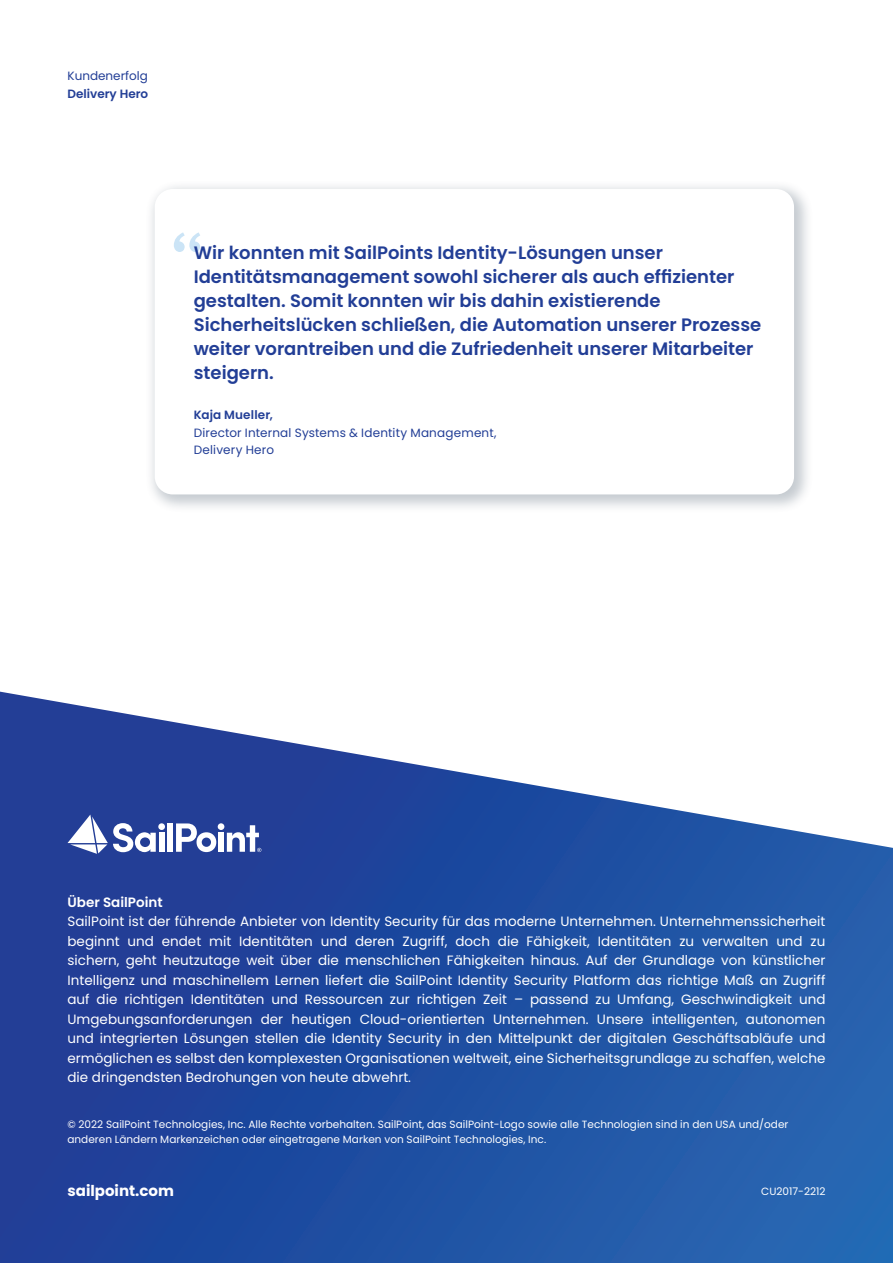
<style>
.page{position:relative;width:893px;height:1263px;background:#fff}
.page>*{position:absolute;margin:0;border:0;box-sizing:border-box;transform-origin:0 0}
.t1{font:87px "Andale Mono";color:#cbe4f6}
.t2{font:600 18px/24px "Poppins";color:#223e96}
.t3{font:700 15px "Poppins";color:#fff}
.t4{font:13.5px/19.5px "Poppins";color:#fff;text-align:justify}
.t5{font:600 13.5px "Poppins";color:#fff}
.t6{font:12px/17.1px "Poppins";letter-spacing:.015em;color:#223e96}
.t7{font:600 12px "Poppins";color:#223e96}
.t8{font:10.5px/15px "Poppins";color:#fff}
</style>
<div class="page">
<svg style="left:0;top:691px;width:893px;height:572px;background:#3f65ad"></svg>
<div style="left:168px;top:823px;width:5px;height:29px;background:#fff"></div>
<svg style="left:68px;top:814px;width:97px;height:40px"></svg>
<svg style="left:176px;top:823px;width:85px;height:29px"></svg>
<div style="left:145px;top:179px;width:668px;height:334px;background:#405365;opacity:.3"></div>
<div style="left:155px;top:189px;width:639px;height:305px;background:#fff;border-radius:18px"></div>
<p class="t6" style="left:68px;top:67px;width:82px">Kundenerfolg</p>
<p class="t7" style="left:68px;top:87px;width:82px">Delivery Hero</p>
<h1 class="t1" style="left:161px;top:207px;width:54px">“</h1>
<p class="t2" style="left:194px;top:241px;width:569px">Wir konnten mit SailPoints Identity-Lösungen unser Identitätsmanagement sowohl sicherer als auch effizienter gestalten. Somit konnten wir bis dahin existierende Sicherheitslücken schließen, die Automation unserer Prozesse weiter vorantreiben und die Zufriedenheit unserer Mitarbeiter steigern.</p>
<p class="t7" style="left:194px;top:408px;width:81px">Kaja Mueller,</p>
<p class="t6" style="left:194px;top:424px;width:304px">Director Internal Systems &amp; Identity Management,<br>Delivery Hero</p>
<p class="t5" style="left:68px;top:894px;width:97px">Über SailPoint</p>
<p class="t4" style="left:68px;top:912px;width:759px">SailPoint ist der führende Anbieter von Identity Security für das moderne Unternehmen. Unternehmenssicherheit beginnt und endet mit Identitäten und deren Zugriff, doch die Fähigkeit, Identitäten zu verwalten und zu sichern, geht heutzutage weit über die menschlichen Fähigkeiten hinaus. Auf der Grundlage von künstlicher Intelligenz und maschinellem Lernen liefert die SailPoint Identity Security Platform das richtige Maß an Zugriff auf die richtigen Identitäten und Ressourcen zur richtigen Zeit – passend zu Umfang, Geschwindigkeit und Umgebungsanforderungen der heutigen Cloud-orientierten Unternehmen. Unsere intelligenten, autonomen und integrierten Lösungen stellen die Identity Security in den Mittelpunkt der digitalen Geschäftsabläufe und ermöglichen es selbst den komplexesten Organisationen weltweit, eine Sicherheitsgrundlage zu schaffen, welche die dringendsten Bedrohungen von heute abwehrt.</p>
<p class="t8" style="left:68px;top:1117px;width:722px">© 2022 SailPoint Technologies, Inc. Alle Rechte vorbehalten. SailPoint, das SailPoint-Logo sowie alle Technologien sind in den USA und/oder anderen Ländern Markenzeichen oder eingetragene Marken von SailPoint Technologies, Inc.</p>
<p class="t3" style="left:68px;top:1181px;width:108px">sailpoint.com</p>
<p class="t8" style="left:761px;top:1183px;width:66px">CU2017-2212</p>
</div>
